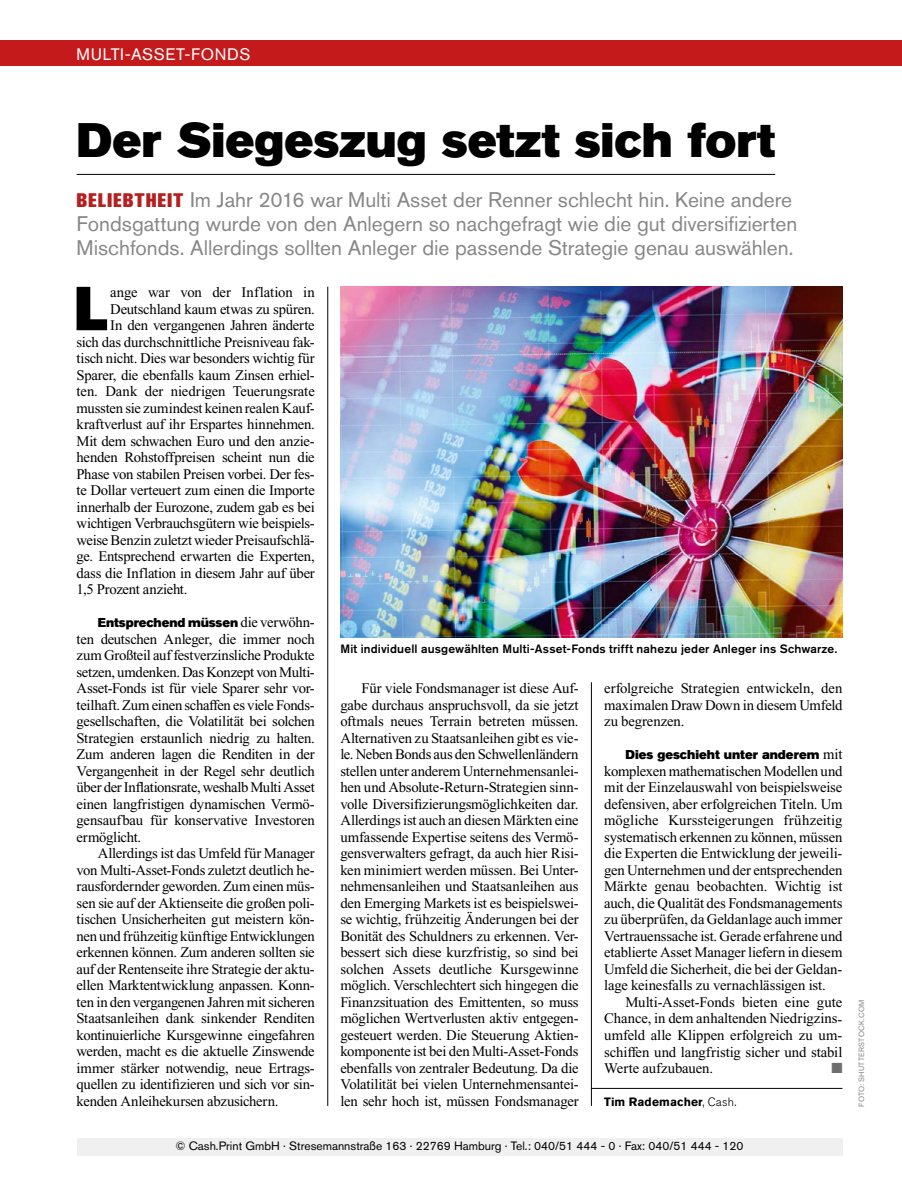
<style>
.page{position:relative;width:902px;height:1191px;background:#fff}
.page>*{position:absolute;margin:0;border:0;box-sizing:border-box;transform-origin:0 0}
.t1{font:61.5px "Akzidenz Grotesk BQ Super";color:#000}
.t2{font:48px "Akzidenz Grotesk BQ Super";color:#000}
.t3{font:21px/24px "Akzidenz Grotesk BQ";color:#878787}
.t4{font:16.5px "Akzidenz Grotesk BQ";letter-spacing:.035em;color:#fff}
.t5{font:14.7px/16.5px "Times New Roman PS Std";letter-spacing:-.015em;color:#000;text-align:justify}
.t6{font:14.7px "Zapf Dingbats ITC";color:#706f6f}
.t7{font:12.75px "Akzidenz Grotesk BQ Super";color:#000}
.t8{font:12px "Akzidenz Grotesk BQ";color:#000}
.t9{font:500 12px "Akzidenz Grotesk BQ";letter-spacing:.015em;color:#000}
.t10{font:700 12px "Akzidenz Grotesk BQ";letter-spacing:.01em;color:#000}
.t11{font:7.5px "Akzidenz Grotesk BQ";letter-spacing:.03em;color:#878787}
.s1{font-weight:800;font-size:19.5px;color:#b51f1f}
.s2{font-family:"Times New Roman PS Std";font-size:14.7px}
.s3{font-weight:300}
</style>
<div class="page">
<hr style="left:591px;top:682px;width:1px;height:424px;background:#000">
<hr style="left:327px;top:287px;width:1px;height:819px;background:#000">
<div style="left:0;top:41px;width:901px;height:25px;background:#c51a1b"></div>
<img style="left:340px;top:287px;width:502px;height:350px">
<hr style="left:77px;top:174px;width:698px;height:1px;background:#000">
<hr style="left:591px;top:1088px;width:251px;height:1px;background:#000">
<div style="left:77px;top:1138px;width:765px;height:17px;background:#f0f0f0"></div>
<p class="t4" style="left:77px;top:44px;width:175px">MULTI-ASSET-FONDS</p>
<h2 class="t2" style="left:77px;top:112px;width:700px">Der Siegeszug setzt sich fort</h2>
<p class="t3" style="left:77px;top:187px;width:722px"><span class="s1">BELIEBTHEIT</span> Im Jahr 2016 war Multi Asset der Renner schlecht hin. Keine andere<br>Fondsgattung wurde von den Anlegern so nachgefragt wie die gut diversifizierten<br>Mischfonds. Allerdings sollten Anleger die passende Strategie genau auswählen.</p>
<h1 class="t1" style="left:74px;top:273px;width:35px">L</h1>
<p class="t5" style="left:110px;top:284px;width:206px">ange war von der Inflation in</p>
<p class="t5" style="left:110px;top:300px;width:206px">Deutschland kaum etwas zu spüren.</p>
<p class="t5" style="left:110px;top:317px;width:206px">In den vergangenen Jahren änderte</p>
<p class="t5" style="left:77px;top:333px;width:240px">sich das durchschnittliche Preisniveau fak-</p>
<p class="t5" style="left:77px;top:350px;width:240px">tisch nicht. Dies war besonders wichtig für</p>
<p class="t5" style="left:77px;top:366px;width:240px">Sparer, die ebenfalls kaum Zinsen erhiel-</p>
<p class="t5" style="left:77px;top:383px;width:240px">ten. Dank der niedrigen Teuerungsrate</p>
<p class="t5" style="left:77px;top:399px;width:240px">mussten sie zumindest keinen realen Kauf-</p>
<p class="t5" style="left:77px;top:416px;width:240px">kraftverlust auf ihr Erspartes hinnehmen.</p>
<p class="t5" style="left:77px;top:432px;width:240px">Mit dem schwachen Euro und den anzie-</p>
<p class="t5" style="left:77px;top:449px;width:240px">henden Rohstoffpreisen scheint nun die</p>
<p class="t5" style="left:77px;top:465px;width:240px">Phase von stabilen Preisen vorbei. Der fes-</p>
<p class="t5" style="left:77px;top:482px;width:240px">te Dollar verteuert zum einen die Importe</p>
<p class="t5" style="left:77px;top:498px;width:240px">innerhalb der Eurozone, zudem gab es bei</p>
<p class="t5" style="left:77px;top:515px;width:240px">wichtigen Verbrauchsgütern wie beispiels-</p>
<p class="t5" style="left:77px;top:531px;width:240px">weise Benzin zuletzt wieder Preisaufschlä-</p>
<p class="t5" style="left:77px;top:548px;width:240px">ge. Entsprechend erwarten die Experten,</p>
<p class="t5" style="left:77px;top:564px;width:240px">dass die Inflation in diesem Jahr auf über</p>
<p class="t5" style="left:77px;top:581px;width:112px">1,5 Prozent anzieht.</p>
<p class="t7" style="left:98px;top:615px;width:218px">Entsprechend müssen <span class="s2">die verwöhn-</span></p>
<p class="t5" style="left:77px;top:630px;width:240px">ten deutschen Anleger, die immer noch zum Großteil auf festverzinsliche Produkte setzen, umdenken. Das Konzept von Multi-Asset-Fonds ist für viele Sparer sehr vor&shy;teilhaft. Zum einen schaffen es viele Fonds&shy;gesellschaften, die Volatilität bei solchen Strategien erstaunlich niedrig zu halten.<br>Zum anderen lagen die Renditen in der Vergangenheit in der Regel sehr deutlich über der Inflationsrate, weshalb Multi Asset einen langfristigen dynamischen Vermö&shy;gensaufbau für konservative Investoren ermöglicht.</p>
<p class="t5" style="left:77px;top:845px;width:240px;text-indent:21px">Allerdings ist das Umfeld für Manager von Multi-Asset-Fonds zuletzt deutlich he&shy;rausfordernder geworden. Zum einen müs&shy;sen sie auf der Aktienseite die großen poli&shy;tischen Unsicherheiten gut meistern kön&shy;nen und frühzeitig künftige Entwicklungen erkennen können. Zum anderen sollten sie auf der Rentenseite ihre Strategie der aktu&shy;ellen Marktentwicklung anpassen. Konn&shy;ten in den vergangenen Jahren mit sicheren Staatsanleihen dank sinkender Renditen kontinuierliche Kursgewinne eingefahren werden, macht es die aktuelle Zinswende immer stärker notwendig, neue Ertrags&shy;quellen zu identifizieren und sich vor sin&shy;kenden Anleihekursen abzusichern.</p>
<p class="t9" style="left:340px;top:641px;width:498px">Mit individuell ausgewählten Multi-Asset-Fonds trifft nahezu jeder Anleger ins Schwarze.</p>
<p class="t5" style="left:340px;top:680px;width:240px;text-indent:21px">Für viele Fondsmanager ist diese Auf&shy;gabe durchaus anspruchsvoll, da sie jetzt oftmals neues Terrain betreten müssen.<br>Alternativen zu Staatsanleihen gibt es vie&shy;le. Neben Bonds aus den Schwellenländern stellen unter anderem Unternehmensanlei&shy;hen und Absolute-Return-Strategien sinn&shy;volle Diversifizierungsmöglichkeiten dar.<br>Allerdings ist auch an diesen Märkten eine umfassende Expertise seitens des Vermö&shy;gensverwalters gefragt, da auch hier Risi&shy;ken minimiert werden müssen. Bei Unter&shy;nehmensanleihen und Staatsanleihen aus den Emerging Markets ist es beispielswei&shy;se wichtig, frühzeitig Änderungen bei der Bonität des Schuldners zu erkennen. Ver&shy;bessert sich diese kurzfristig, so sind bei solchen Assets deutliche Kursgewinne möglich. Verschlechtert sich hingegen die Finanzsituation des Emittenten, so muss möglichen Wertverlusten aktiv entgegen&shy;gesteuert werden. Die Steuerung Aktien&shy;komponente ist bei den Multi-Asset-Fonds ebenfalls von zentraler Bedeutung. Da die Volatilität bei vielen Unternehmensantei&shy;len sehr hoch ist, müssen Fondsmanager</p>
<p class="t5" style="left:604px;top:680px;width:240px">erfolgreiche Strategien entwickeln, den maximalen Draw Down in diesem Umfeld zu begrenzen.</p>
<p class="t7" style="left:625px;top:747px;width:218px">Dies geschieht unter anderem <span class="s2">mit</span></p>
<p class="t5" style="left:604px;top:762px;width:240px">komplexen mathematischen Modellen und mit der Einzelauswahl von beispielsweise defensiven, aber erfolgreichen Titeln. Um mögliche Kurssteigerungen frühzeitig systematisch erkennen zu können, müssen die Experten die Entwicklung der jeweili&shy;gen Unternehmen und der entsprechenden Märkte genau beobachten. Wichtig ist auch, die Qualität des Fondsmanagements zu überprüfen, da Geldanlage auch immer Vertrauenssache ist. Gerade erfahrene und etablierte Asset Manager liefern in diesem Umfeld die Sicherheit, die bei der Geldan&shy;lage keinesfalls zu vernachlässigen ist.</p>
<p class="t5" style="left:604px;top:993px;width:240px;text-indent:21px">Multi-Asset-Fonds bieten eine gute Chance, in dem anhaltenden Niedrigzins&shy;umfeld alle Klippen erfolgreich zu um&shy;schiffen und langfristig sicher und stabil Werte aufzubauen.</p>
<p class="t6" style="left:831px;top:1061px;width:13px">■</p>
<p class="t10" style="left:604px;top:1094px;width:134px">Tim Rademacher<span class="s3">, Cash.</span></p>
<p class="t8" style="left:175px;top:1138px;width:569px">© Cash.Print GmbH . Stresemannstraße 163 . 22769 Hamburg . Tel.: 040/51 444 - 0 . Fax: 040/51 444 - 120</p>
<p class="t11" style="left:857px;top:1106px;width:108px;rotate:-90deg">FOTO: SHUTTERSTOCK.COM</p>
</div>
